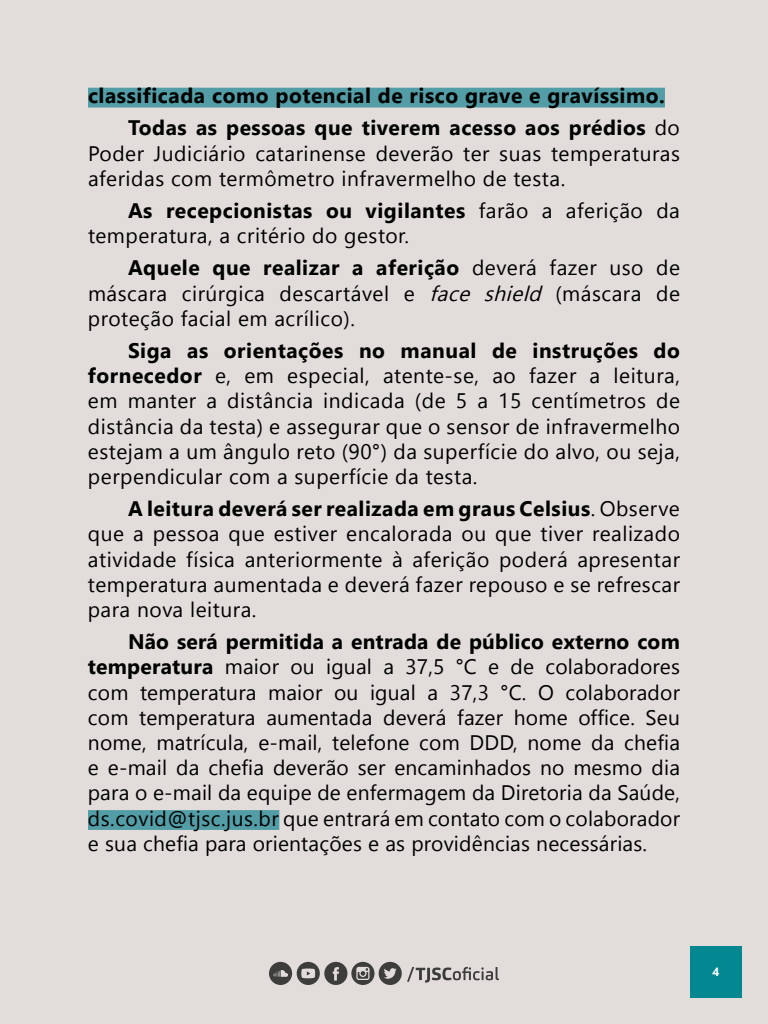
<style>
.page{position:relative;width:768px;height:1024px;background:#e2dddb}
.page>*{position:absolute;margin:0;border:0;box-sizing:border-box;transform-origin:0 0}
.t1{font:21px/25.2px "Gadugi";letter-spacing:.025em;color:#000;text-align:justify}
.t2{font:700 21px/32.2px "Gadugi";letter-spacing:.025em;color:#000}
.t3{font:700 12px "Gadugi";color:#fff}
.s1{font-weight:400}
.s2{font-weight:700}
.s3{font-style:italic}
</style>
<div class="page">
<svg style="left:269px;top:962px;width:230px;height:23px"></svg>
<div style="left:88px;top:88px;width:577px;height:20px;background:#539da6"></div>
<div style="left:88px;top:810px;width:191px;height:20px;background:#539da6"></div>
<div style="left:690px;top:946px;width:52px;height:52px;background:#038791"></div>
<p class="t2" style="left:128px;top:80px;width:553px;text-indent:-40px">classificada como potencial de risco grave e gravíssimo.<br>Todas as pessoas que tiverem acesso aos prédios <span class="s1">do</span></p>
<p class="t1" style="left:88px;top:141px;width:594px">Poder Judiciário catarinense deverão ter suas temperaturas aferidas com termômetro infravermelho de testa.</p>
<p class="t1" style="left:88px;top:198px;width:593px;text-indent:40px"><span class="s2">As recepcionistas ou vigilantes</span> farão a aferição da temperatura, a critério do gestor.</p>
<p class="t1" style="left:88px;top:255px;width:594px;text-indent:40px"><span class="s2">Aquele que realizar a aferição</span> deverá fazer uso de máscara cirúrgica descartável e <span class="s3">face shield</span> (máscara de proteção facial em acrílico).</p>
<p class="t1" style="left:88px;top:338px;width:594px;text-indent:40px"><span class="s2">Siga as orientações no manual de instruções do fornecedor</span> e, em especial, atente-se, ao fazer a leitura, em manter a distância indicada (de 5 a 15 centímetros de distância da testa) e assegurar que o sensor de infravermelho estejam a um ângulo reto (90°) da superfície do alvo, ou seja, perpendicular com a superfície da testa.</p>
<p class="t1" style="left:88px;top:496px;width:594px;text-indent:40px"><span class="s2">A leitura deverá ser realizada em graus Celsius</span>. Observe que a pessoa que estiver encalorada ou que tiver realizado atividade física anteriormente à aferição poderá apresentar temperatura aumentada e deverá fazer repouso e se refrescar para nova leitura.</p>
<p class="t1" style="left:88px;top:629px;width:594px;text-indent:40px"><span class="s2">Não será permitida a entrada de público externo com temperatura</span> maior ou igual a 37,5 °C e de colaboradores com temperatura maior ou igual a 37,3 °C. O colaborador com temperatura aumentada deverá fazer home office. Seu nome, matrícula, e-mail, telefone com DDD, nome da chefia e e-mail da chefia deverão ser encaminhados no mesmo dia para o e-mail da equipe de enfermagem da Diretoria da Saúde, ds.covid@tjsc.jus.br que entrará em contato com o colaborador e sua chefia para orientações e as providências necessárias.</p>
<p class="t3" style="left:713px;top:965px;width:8px">4</p>
</div>
